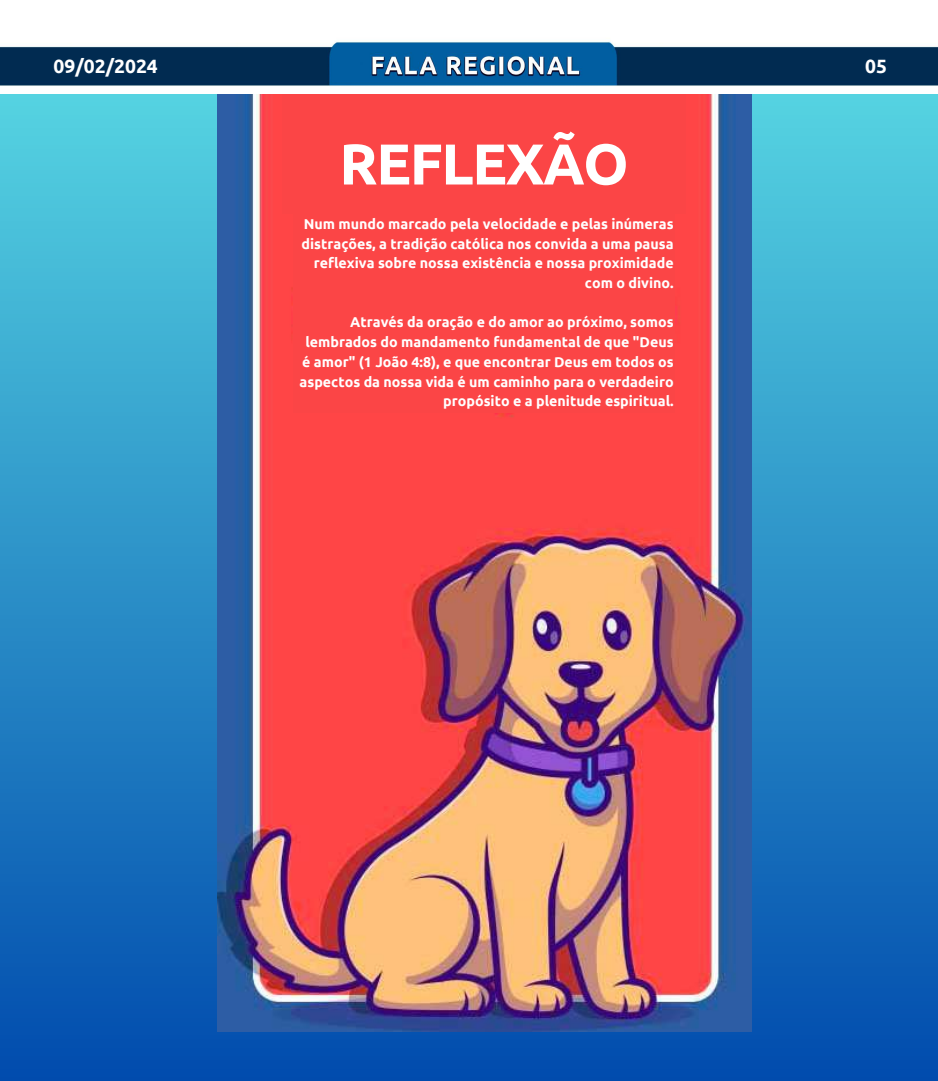
<style>
.page{position:relative;width:938px;height:1081px;background:#fff}
.page>*{position:absolute;margin:0;border:0;box-sizing:border-box;transform-origin:0 0}
.t1{font:700 57.5px "Ubuntu";letter-spacing:-.025em;color:#fff}
.t2{font:700 19.25px "Ubuntu";color:#fff}
.t3{font:700 14.25px/19.7px "Ubuntu";color:#fff;text-align:right}
</style>
<div class="page">
<div style="left:0;top:0;width:938px;height:1080px;background:linear-gradient(to bottom,#5de0e6,#014bad)"></div>
<img style="left:217px;top:94px;width:534px;height:937px">
<div style="left:282px;top:94px;width:403px;height:120px;background:#fb4546"></div>
<div style="left:293px;top:212px;width:381px;height:201px;background:#fb4546"></div>
<img style="left:0;top:0;width:937px;height:94px">
<h2 class="t2" style="left:54px;top:55px;width:106px">09/02/2024</h2>
<h2 class="t2" style="left:865px;top:55px;width:23px">05</h2>
<h1 class="t1" style="left:339px;top:131px;width:291px">REFLEXÃO</h1>
<p class="t3" style="left:301px;top:214px;width:373px">Num mundo marcado pela velocidade e pelas inúmeras distrações, a tradição católica nos convida a uma pausa reflexiva sobre nossa existência e nossa proximidade com o divino.</p>
<p class="t3" style="left:299px;top:312px;width:375px">Através da oração e do amor ao próximo, somos lembrados do mandamento fundamental de que "Deus é amor" (1 João 4:8), e que encontrar Deus em todos os aspectos da nossa vida é um caminho para o verdadeiro propósito e a plenitude espiritual.</p>
</div>
